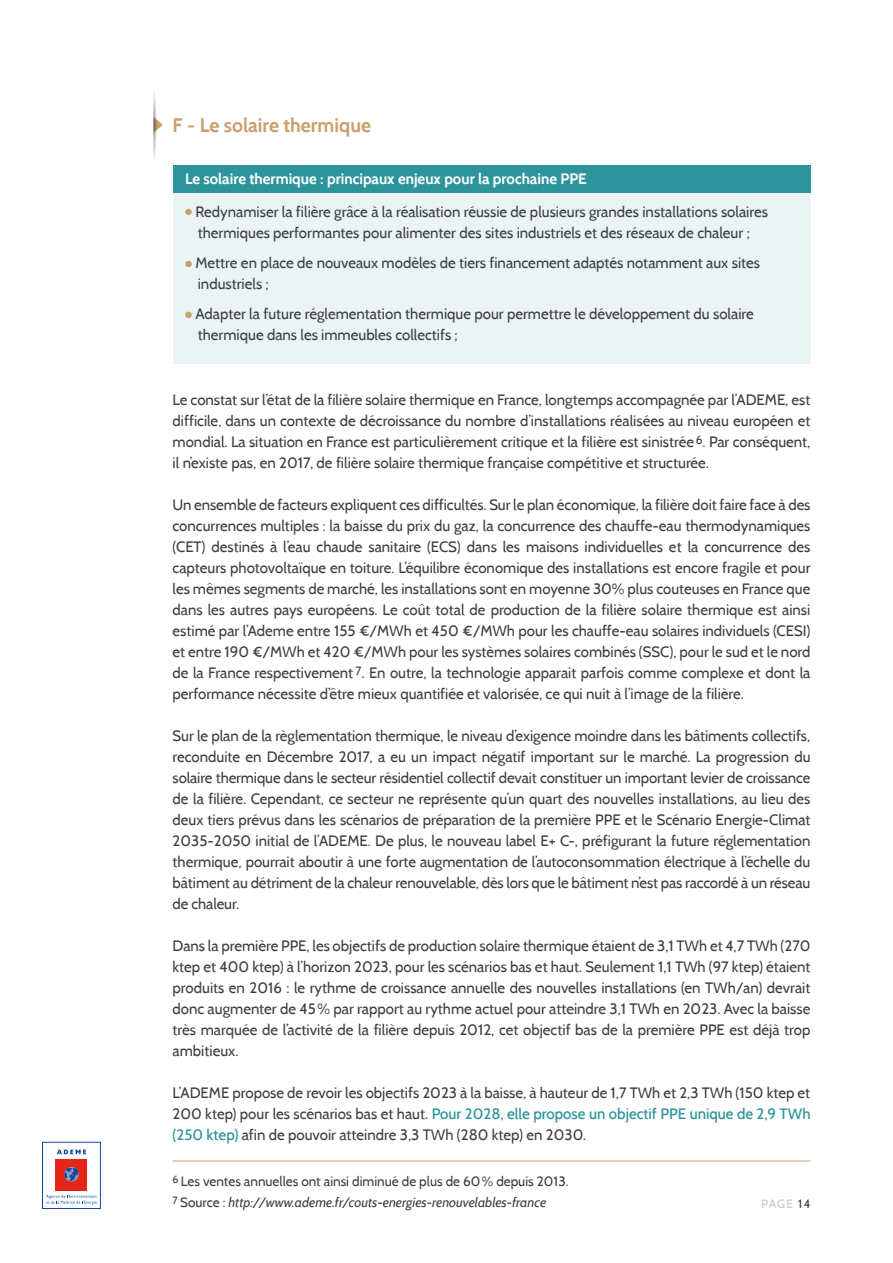
<style>
.page{position:relative;width:893px;height:1263px;background:#fff}
.page>*{position:absolute;margin:0;border:0;box-sizing:border-box;transform-origin:0 0}
.t1{font:700 19.5px "Cabin";color:#c99f6e}
.t2{font:15px/21px "Cabin";color:#3e3d40;text-align:justify}
.t3{font:700 15px "Cabin";color:#fff}
.t4{font:13.5px/21px "Cabin";color:#3e3d40}
.t5{font:12px "Cabin";letter-spacing:.095em;color:#c6c7c8}
.s1{color:#c99f6e}
.s2{font-weight:500;color:#2e949c}
.s3{font-style:italic}
.s4{color:#3e3d40}
</style>
<div class="page">
<hr style="left:173px;top:1161px;width:637px;height:1px;background:#c99f6e">
<div style="left:173px;top:165px;width:637px;height:27px;background:#2e949c"></div>
<div style="left:173px;top:192px;width:637px;height:172px;background:#eaf4f5"></div>
<svg style="left:154px;top:92px;width:9px;height:67px"></svg>
<div style="left:42px;top:1142px;width:59px;height:67px;background:#fff;border:1px solid #0a4997"></div>
<div style="left:56px;top:1159px;width:31px;height:31px;background:#e22718"></div>
<svg style="left:64px;top:1167px;width:15px;height:14px"></svg>
<svg style="left:57px;top:1149px;width:29px;height:5px"></svg>
<svg style="left:46px;top:1194px;width:51px;height:11px"></svg>
<h1 class="t1" style="left:173px;top:113px;width:200px">F - Le solaire thermique</h1>
<p class="t3" style="left:185px;top:170px;width:403px">Le solaire thermique : principaux enjeux pour la prochaine PPE</p>
<p class="t2" style="left:185px;top:201px;width:584px;text-align:center"><span class="s1">●</span> Redynamiser la filière grâce à la réalisation réussie de plusieurs grandes installations solaires thermiques performantes pour alimenter des sites industriels et des réseaux de chaleur ;</p>
<p class="t2" style="left:198px;top:252px;width:564px;text-indent:-13px"><span class="s1">●</span> Mettre en place de nouveaux modèles de tiers financement adaptés notamment aux sites industriels ;</p>
<p class="t2" style="left:198px;top:303px;width:558px;text-indent:-13px"><span class="s1">●</span> Adapter la future réglementation thermique pour permettre le développement du solaire thermique dans les immeubles collectifs ;</p>
<p class="t2" style="left:173px;top:389px;width:639px">Le constat sur l’état de la filière solaire thermique en France, longtemps accompagnée par l’ADEME, est difficile, dans un contexte de décroissance du nombre d’installations réalisées au niveau européen et mondial. La situation en France est particulièrement critique et la filière est sinistrée<sup>6</sup>. Par conséquent, il n’existe pas, en 2017, de filière solaire thermique française compétitive et structurée.</p>
<p class="t2" style="left:173px;top:494px;width:639px">Un ensemble de facteurs expliquent ces difficultés. Sur le plan économique, la filière doit faire face à des concurrences multiples : la baisse du prix du gaz, la concurrence des chauffe-eau thermodynamiques (CET) destinés à l’eau chaude sanitaire (ECS) dans les maisons individuelles et la concurrence des capteurs photovoltaïque en toiture. L’équilibre économique des installations est encore fragile et pour les mêmes segments de marché, les installations sont en moyenne 30% plus couteuses en France que dans les autres pays européens. Le coût total de production de la filière solaire thermique est ainsi estimé par l’Ademe entre 155 €/MWh et 450 €/MWh pour les chauffe-eau solaires individuels (CESI) et entre 190 €/MWh et 420 €/MWh pour les systèmes solaires combinés (SSC), pour le sud et le nord de la France respectivement <sup>7</sup>. En outre, la technologie apparait parfois comme complexe et dont la performance nécessite d’être mieux quantifiée et valorisée, ce qui nuit à l’image de la filière.</p>
<p class="t2" style="left:173px;top:725px;width:639px">Sur le plan de la règlementation thermique, le niveau d’exigence moindre dans les bâtiments collectifs, reconduite en Décembre 2017, a eu un impact négatif important sur le marché. La progression du solaire thermique dans le secteur résidentiel collectif devait constituer un important levier de croissance de la filière. Cependant, ce secteur ne représente qu’un quart des nouvelles installations, au lieu des deux tiers prévus dans les scénarios de préparation de la première PPE et le Scénario Energie-Climat 2035-2050 initial de l’ADEME. De plus, le nouveau label E+ C-, préfigurant la future réglementation thermique, pourrait aboutir à une forte augmentation de l’autoconsommation électrique à l’échelle du bâtiment au détriment de la chaleur renouvelable, dès lors que le bâtiment n’est pas raccordé à un réseau de chaleur.</p>
<p class="t2" style="left:173px;top:935px;width:639px">Dans la première PPE, les objectifs de production solaire thermique étaient de 3,1 TWh et 4,7 TWh (270 ktep et 400 ktep) à l’horizon 2023, pour les scénarios bas et haut. Seulement 1,1 TWh (97 ktep) étaient produits en 2016 : le rythme de croissance annuelle des nouvelles installations (en TWh/an) devrait donc augmenter de 45% par rapport au rythme actuel pour atteindre 3,1 TWh en 2023. Avec la baisse très marquée de l’activité de la filière depuis 2012, cet objectif bas de la première PPE est déjà trop ambitieux.</p>
<p class="t2" style="left:173px;top:1082px;width:639px">L’ADEME propose de revoir les objectifs 2023 à la baisse, à hauteur de 1,7 TWh et 2,3 TWh (150 ktep et 200 ktep) pour les scénarios bas et haut. <span class="s2">Pour 2028, elle propose un objectif PPE unique de 2,9 TWh (250 ktep)</span> afin de pouvoir atteindre 3,3 TWh (280 ktep) en 2030.</p>
<p class="t4" style="left:173px;top:1171px;width:397px"><sup>6</sup> Les ventes annuelles ont ainsi diminué de plus de 60% depuis 2013.<br><sup>7</sup> Source : <span class="s3">http://www.ademe.fr/couts-energies-renouvelables-france</span></p>
<p class="t5" style="left:761px;top:1197px;width:51px">PAGE <span class="s4">14</span></p>
</div>
